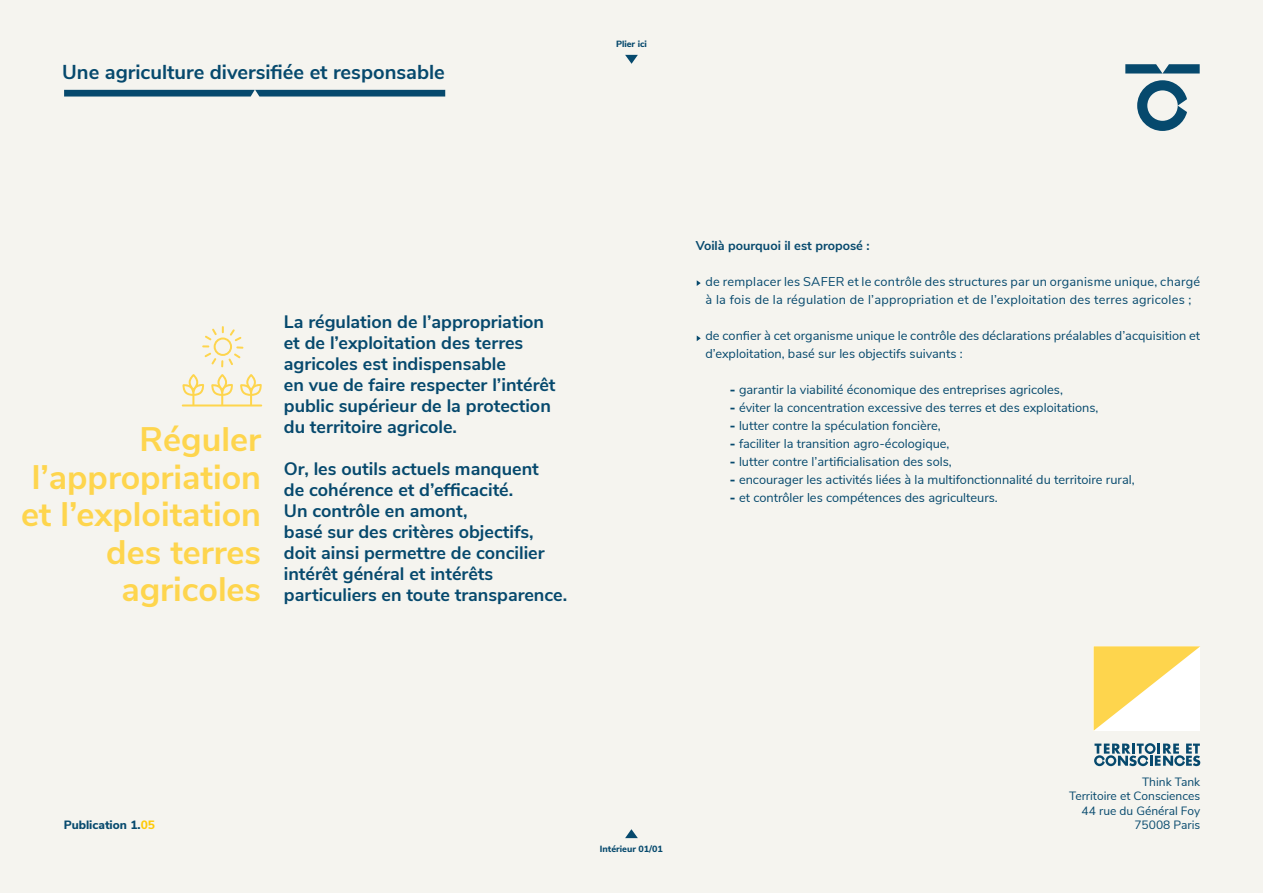
<style>
.page{position:relative;width:1263px;height:893px;background:#f5f4ef}
.page>*{position:absolute;margin:0;border:0;box-sizing:border-box;transform-origin:0 0}
.t1{font:700 33.9px/37.7px "Nunito Sans";color:#fed54d;text-align:right}
.t2{font:700 20.1px "Nunito Sans";color:#06496d}
.t3{font:700 18px/21px "Nunito Sans";color:#06496d}
.t4{font:12.75px/18px "Nunito Sans";color:#06496d}
.t5{font:12.75px/18px "Nunito Sans";letter-spacing:.02em;color:#06496d}
.t6{font:700 12.75px "Nunito Sans";color:#06496d}
.t7{font:12px/14.2px "Nunito Sans";color:#06496d;text-align:right}
.t8{font:800 12px "Nunito Sans";color:#06496d}
.t9{font:800 9px "Nunito Sans";color:#06496d}
.s1{font-weight:900}
.s2{color:#feca0a}
</style>
<div class="page">
<svg style="left:182px;top:374px;width:80px;height:32px"></svg>
<svg style="left:202px;top:326px;width:41px;height:41px"></svg>
<svg style="left:697px;top:280px;width:4px;height:6px"></svg>
<svg style="left:697px;top:335px;width:4px;height:6px"></svg>
<svg style="left:1125px;top:64px;width:75px;height:10px"></svg>
<svg style="left:1137px;top:80px;width:50px;height:51px"></svg>
<svg style="left:1094px;top:743px;width:106px;height:23px"></svg>
<svg style="left:64px;top:90px;width:381px;height:7px;background:#185677"></svg>
<svg style="left:1093px;top:646px;width:107px;height:85px"></svg>
<svg style="left:625px;top:55px;width:13px;height:9px"></svg>
<svg style="left:625px;top:829px;width:13px;height:9px"></svg>
<h2 class="t2" style="left:62px;top:57px;width:384px">Une agriculture diversifiée et responsable</h2>
<p class="t9" style="left:616px;top:37px;width:32px">Plier ici</p>
<h1 class="t1" style="left:21px;top:418px;width:241px">Réguler l’appropriation et l’exploitation des terres agricoles</h1>
<h3 class="t3" style="left:284px;top:310px;width:273px">La régulation de l’appropriation et de l’exploitation des terres agricoles est indispensable<br>en vue de faire respecter l’intérêt public supérieur de la protection du territoire agricole.</h3>
<h3 class="t3" style="left:284px;top:457px;width:285px">Or, les outils actuels manquent<br>de cohérence et d’efficacité.<br>Un contrôle en amont,<br>basé sur des critères objectifs, doit ainsi permettre de concilier intérêt général et intérêts particuliers en toute transparence.</h3>
<p class="t6" style="left:696px;top:237px;width:176px">Voilà pourquoi il est proposé :</p>
<p class="t5" style="left:705px;top:272px;width:496px">de remplacer les SAFER et le contrôle des structures par un organisme unique, chargé à la fois de la régulation de l’appropriation et de l’exploitation des terres agricoles ;</p>
<p class="t4" style="left:705px;top:326px;width:496px">de confier à cet organisme unique le contrôle des déclarations préalables d’acquisition et d’exploitation, basé sur les objectifs suivants :</p>
<p class="t4" style="left:730px;top:380px;width:335px"><span class="s1">-</span> garantir la viabilité économique des entreprises agricoles,</p>
<p class="t4" style="left:730px;top:398px;width:370px"><span class="s1">-</span> éviter la concentration excessive des terres et des exploitations,</p>
<p class="t4" style="left:730px;top:416px;width:213px"><span class="s1">-</span> lutter contre la spéculation foncière,</p>
<p class="t4" style="left:730px;top:434px;width:221px"><span class="s1">-</span> faciliter la transition agro-écologique,</p>
<p class="t4" style="left:730px;top:452px;width:224px"><span class="s1">-</span> lutter contre l’artificialisation des sols,</p>
<p class="t4" style="left:730px;top:470px;width:406px"><span class="s1">-</span> encourager les activités liées à la multifonctionnalité du territoire rural,</p>
<p class="t4" style="left:730px;top:488px;width:270px"><span class="s1">-</span> et contrôler les compétences des agriculteurs.</p>
<p class="t8" style="left:64px;top:816px;width:93px">Publication 1.<span class="s2">05</span></p>
<p class="t9" style="left:600px;top:842px;width:65px">Intérieur 01/01</p>
<p class="t7" style="left:1069px;top:774px;width:133px">Think Tank<br>Territoire et Consciences<br>44 rue du Général Foy<br>75008 Paris</p>
</div>
